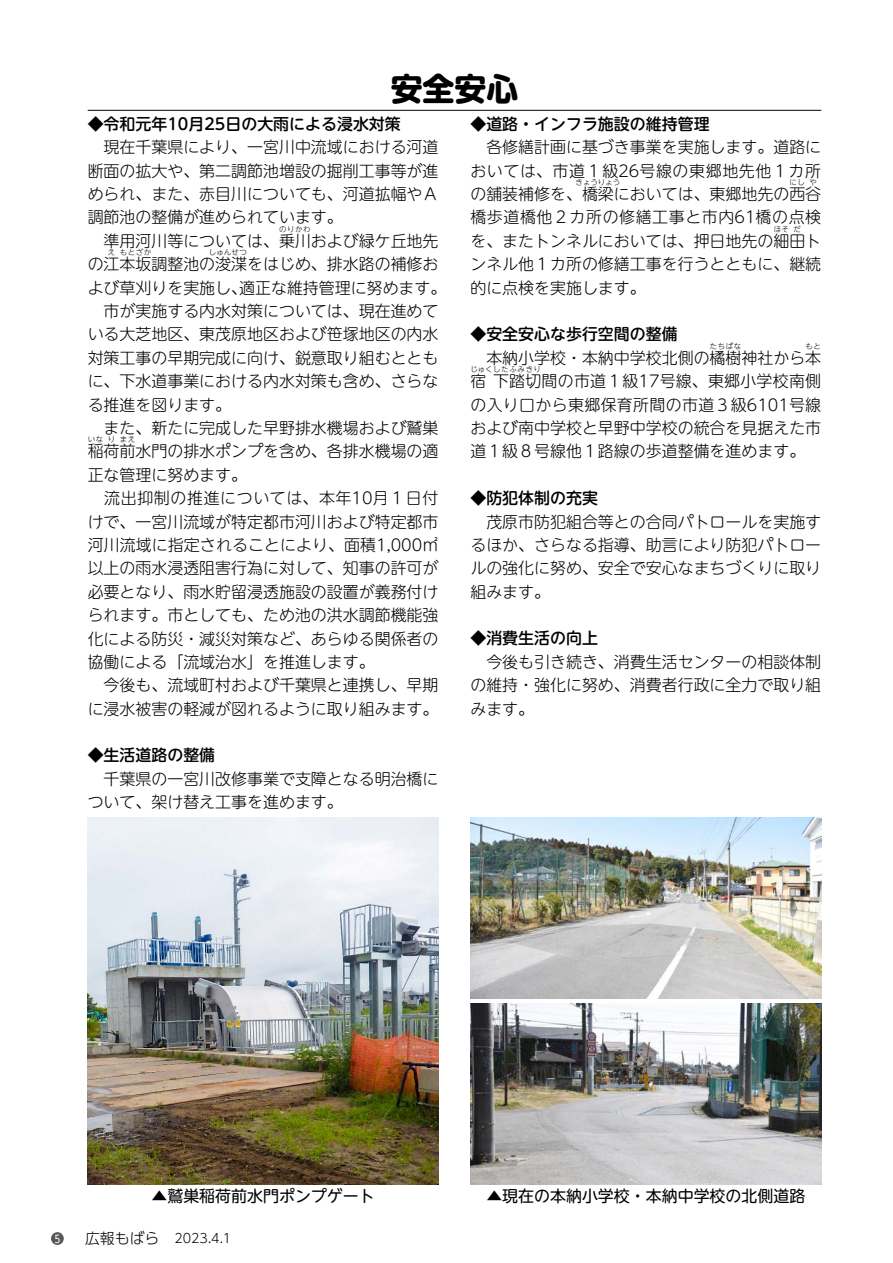
<style>
.page{position:relative;width:893px;height:1263px;background:#fff}
.page>*{position:absolute;margin:0;border:0;box-sizing:border-box;transform-origin:0 0}
.t1{font:700 31.95px "UD Shin M Go Pro";color:#000}
.t2{font:300 15.9px/23.4px "UD Shin M Go Pro";color:#000}
.t3{font:500 15.9px "UD Shin M Go Pro";color:#000}
.t4{font:15.9px "UD Shin M Go Pr 6";color:#000}
.t5{font:300 12.75px "UD Shin Go Pro";color:#000}
.t6{font:10.65px "UD Shin Go Pro";color:#fff}
.t7{font:300 7.5px "UD Shin M Go Pro";letter-spacing:.07em;color:#000}
.s1{font-size:14.85px}
</style>
<div class="page">
<hr style="left:88px;top:110px;width:733px;height:1px;background:#000">
<img style="left:88px;top:817px;width:350px;height:367px">
<img style="left:470px;top:1003px;width:351px;height:181px">
<img style="left:470px;top:817px;width:351px;height:181px">
<div style="left:147px;top:1183px;width:231px;height:26px;background:#fff"></div>
<div style="left:482px;top:1183px;width:328px;height:26px;background:#fff"></div>
<div style="left:51px;top:1232px;width:13px;height:13px;background:#595757;border-radius:50%"></div>
<h1 class="t1" style="left:391px;top:63px;width:129px">安全安心</h1>
<p class="t3" style="left:470px;top:111px;width:241px">◆道路・インフラ施設の維持管理</p>
<p class="t2" style="left:470px;top:135px;width:352px;text-align:justify">　各修繕計画に基づき事業を実施します。道路においては、市道１級26号線の東郷地先他１カ所の舗装補修を、橋梁においては、東郷地先の西谷</p>
<p class="t3" style="left:88px;top:111px;width:315px">◆令和元年10月25日の大雨による浸水対策</p>
<p class="t2" style="left:88px;top:135px;width:352px">　現在千葉県により、一宮川中流域における河道断面の拡大や、第二調節池増設の掘削工事等が進められ、また、赤目川についても、河道拡幅やＡ調節池の整備が進められています。<br>　準用河川等については、乗川および緑ケ丘地先</p>
<p class="t7" style="left:576px;top:176px;width:46px">きょうりょう</p>
<p class="t7" style="left:790px;top:176px;width:17px">にし</p>
<p class="t7" style="left:809px;top:176px;width:9px">や</p>
<p class="t2" style="left:470px;top:205px;width:352px">橋歩道橋他２カ所の修繕工事と市内61橋の点検を、またトンネルにおいては、押日地先の細田ト</p>
<p class="t7" style="left:774px;top:223px;width:17px">ほそ</p>
<p class="t7" style="left:794px;top:223px;width:9px">だ</p>
<p class="t2" style="left:470px;top:252px;width:352px">ンネル他１カ所の修繕工事を行うとともに、継続的に点検を実施します。</p>
<p class="t3" style="left:470px;top:321px;width:209px">◆安全安心な歩行空間の整備</p>
<p class="t2" style="left:470px;top:345px;width:352px">　本納小学校・本納中学校北側の橘樹神社から本</p>
<p class="t7" style="left:279px;top:223px;width:33px">のりかわ</p>
<p class="t2" style="left:88px;top:252px;width:352px">の江本坂調整池の浚渫をはじめ、排水路の補修お</p>
<p class="t7" style="left:108px;top:246px;width:9px">え</p>
<p class="t7" style="left:120px;top:246px;width:33px">もとざか</p>
<p class="t7" style="left:209px;top:246px;width:39px">しゅんせつ</p>
<p class="t2" style="left:88px;top:275px;width:360px">よび草刈りを実施し、適正な維持管理に努めます。　市が実施する内水対策については、現在進めている大芝地区、東茂原地区および笹塚地区の内水対策工事の早期完成に向け、鋭意取り組むとともに、下水道事業における内水対策も含め、さらなる推進を図ります。<br>　また、新たに完成した早野排水機場および鷲巣稲荷前水門の排水ポンプを含め、各排水機場の適</p>
<p class="t7" style="left:710px;top:340px;width:33px">たちばな</p>
<p class="t7" style="left:805px;top:340px;width:17px">もと</p>
<p class="t2" style="left:470px;top:369px;width:352px">宿下踏切間の市道１級17号線、東郷小学校南側</p>
<p class="t7" style="left:470px;top:363px;width:72px">じゅくしたふみきり</p>
<p class="t2" style="left:470px;top:392px;width:352px;text-align:justify">の入り口から東郷保育所間の市道３級6101号線および南中学校と早野中学校の統合を見据えた市道１級８号線他１路線の歩道整備を進めます。</p>
<p class="t3" style="left:470px;top:485px;width:129px">◆防犯体制の充実</p>
<p class="t2" style="left:470px;top:509px;width:352px;text-align:justify">　茂原市防犯組合等との合同パトロールを実施するほか、さらなる指導、助言により防犯パトロールの強化に努め、安全で安心なまちづくりに取り組みます。</p>
<p class="t3" style="left:470px;top:625px;width:129px">◆消費生活の向上</p>
<p class="t2" style="left:470px;top:649px;width:352px;text-align:justify">　今後も引き続き、消費生活センターの相談体制の維持・強化に努め、消費者行政に全力で取り組みます。</p>
<p class="t7" style="left:88px;top:433px;width:17px">いな</p>
<p class="t7" style="left:108px;top:433px;width:9px">り</p>
<p class="t7" style="left:120px;top:433px;width:17px">まえ</p>
<p class="t2" style="left:88px;top:462px;width:352px">正な管理に努めます。<br>　流出抑制の推進については、本年10月１日付けで、一宮川流域が特定都市河川および特定都市河川流域に指定されることにより、面積1,000㎡以上の雨水浸透阻害行為に対して、知事の許可が必要となり、雨水貯留浸透施設の設置が義務付けられます。市としても、ため池の洪水調節機能強化による防災・減災対策など、あらゆる関係者の協働による「流域治水」を推進します。<br>　今後も、流域町村および千葉県と連携し、早期に浸水被害の軽減が図れるように取り組みます。</p>
<p class="t3" style="left:88px;top:742px;width:129px">◆生活道路の整備</p>
<p class="t2" style="left:88px;top:766px;width:352px">　千葉県の一宮川改修事業で支障となる明治橋について、架け替え工事を進めます。</p>
<p class="t4" style="left:151px;top:1183px;width:225px">▲鷲巣稲荷前水門ポンプゲート</p>
<p class="t4" style="left:486px;top:1183px;width:320px">▲現在の本納小学校・本納中学校の北側道路</p>
<p class="t6" style="left:55px;top:1230px;width:7px">5</p>
<p class="t5" style="left:85px;top:1228px;width:148px"><span class="s1">広報もばら　</span>2023.4.1</p>
</div>
